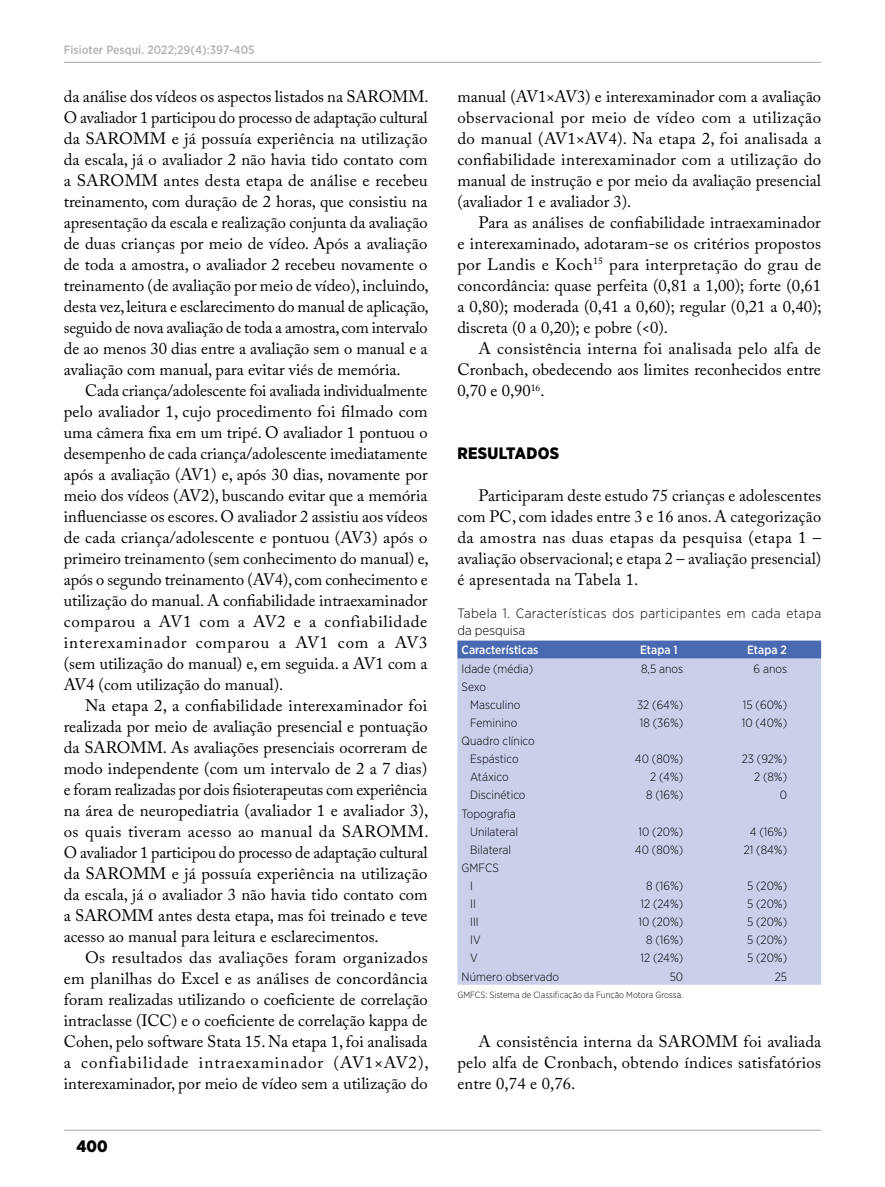
<style>
.page{position:relative;width:885px;height:1187px;background:#fff}
.page>*{position:absolute;margin:0;border:0;box-sizing:border-box;transform-origin:0 0}
.t1{font:16.5px/21px "Adobe Caslon Pro";color:#000;text-align:justify}
.t2{font:900 16.5px "Gotham Narrow";letter-spacing:.02em;color:#000}
.t3{font:300 13.5px/16.2px "Gotham Narrow";letter-spacing:.03em;color:#000}
.t4{font:300 12px/18.1px "Gotham Narrow";color:#000}
.t5{font:500 12px "Gotham Narrow";color:#b3b2b2}
.t6{font:500 12px "Gotham Narrow";color:#fff}
.t7{font:300 9px "Gotham Narrow";color:#000}
</style>
<div class="page">
<hr style="left:64px;top:62px;width:757px;height:1px;background:#b3b2b2">
<hr style="left:64px;top:1129px;width:757px;height:1px;background:#b3b2b2">
<div style="left:457px;top:640px;width:364px;height:18px;background:#496ab1"></div>
<div style="left:457px;top:658px;width:364px;height:326px;background:#cbd0ea"></div>
<p class="t5" style="left:64px;top:42px;width:192px">Fisioter Pesqui. 2022;29(4):397-405</p>
<p class="t1" style="left:64px;top:86px;width:366px">da análise dos vídeos os aspectos listados na SAROMM.<br>O avaliador 1 participou do processo de adaptação cultural da SAROMM e já possuía experiência na utilização da escala, já o avaliador 2 não havia tido contato com a SAROMM antes desta etapa de análise e recebeu treinamento, com duração de 2 horas, que consistiu na apresentação da escala e realização conjunta da avaliação de duas crianças por meio de vídeo. Após a avaliação de toda a amostra, o avaliador 2 recebeu novamente o treinamento (de avaliação por meio de vídeo), incluindo, desta vez, leitura e esclarecimento do manual de aplicação, seguido de nova avaliação de toda a amostra, com intervalo de ao menos 30 dias entre a avaliação sem o manual e a avaliação com manual, para evitar viés de memória.</p>
<p class="t1" style="left:64px;top:380px;width:366px;text-indent:21px">Cada criança/adolescente foi avaliada individualmente pelo avaliador 1, cujo procedimento foi filmado com uma câmera fixa em um tripé. O avaliador 1 pontuou o desempenho de cada criança/adolescente imediatamente após a avaliação (AV1) e, após 30 dias, novamente por meio dos vídeos (AV2), buscando evitar que a memória influenciasse os escores. O avaliador 2 assistiu aos vídeos de cada criança/adolescente e pontuou (AV3) após o primeiro treinamento (sem conhecimento do manual) e, após o segundo treinamento (AV4), com conhecimento e utilização do manual. A confiabilidade intraexaminador comparou a AV1 com a AV2 e a confiabilidade interexaminador comparou a AV1 com a AV3 (sem utilização do manual) e, em seguida. a AV1 com a AV4 (com utilização do manual).</p>
<p class="t1" style="left:64px;top:695px;width:366px;text-indent:21px">Na etapa 2, a confiabilidade interexaminador foi realizada por meio de avaliação presencial e pontuação da SAROMM. As avaliações presenciais ocorreram de modo independente (com um intervalo de 2 a 7 dias) e foram realizadas por dois fisioterapeutas com experiência na área de neuropediatria (avaliador 1 e avaliador 3), os quais tiveram acesso ao manual da SAROMM.<br>O avaliador 1 participou do processo de adaptação cultural da SAROMM e já possuía experiência na utilização da escala, já o avaliador 3 não havia tido contato com a SAROMM antes desta etapa, mas foi treinado e teve acesso ao manual para leitura e esclarecimentos.</p>
<p class="t1" style="left:64px;top:947px;width:366px;text-indent:21px">Os resultados das avaliações foram organizados em planilhas do Excel e as análises de concordância foram realizadas utilizando o coeficiente de correlação intraclasse (ICC) e o coeficiente de correlação kappa de Cohen, pelo software Stata 15. Na etapa 1, foi analisada a confiabilidade intraexaminador (AV1×AV2), interexaminador, por meio de vídeo sem a utilização do</p>
<p class="t2" style="left:77px;top:1135px;width:33px">400</p>
<p class="t1" style="left:457px;top:86px;width:365px">manual (AV1×AV3) e interexaminador com a avaliação observacional por meio de vídeo com a utilização do manual (AV1×AV4). Na etapa 2, foi analisada a confiabilidade interexaminador com a utilização do manual de instrução e por meio da avaliação presencial (avaliador 1 e avaliador 3).</p>
<p class="t1" style="left:457px;top:212px;width:366px;text-indent:21px">Para as análises de confiabilidade intraexaminador e interexaminado, adotaram-se os critérios propostos por Landis e Koch<sup>15</sup> para interpretação do grau de concordância: quase perfeita (0,81 a 1,00); forte (0,61 a 0,80); moderada (0,41 a 0,60); regular (0,21 a 0,40); discreta (0 a 0,20); e pobre (&lt;0).</p>
<p class="t1" style="left:457px;top:338px;width:365px;text-indent:21px">A consistência interna foi analisada pelo alfa de Cronbach, obedecendo aos limites reconhecidos entre 0,70 e 0,90<sup>16</sup>.</p>
<p class="t2" style="left:457px;top:442px;width:103px">RESULTADOS</p>
<p class="t1" style="left:457px;top:485px;width:365px;text-indent:21px">Participaram deste estudo 75 crianças e adolescentes com PC, com idades entre 3 e 16 anos. A categorização da amostra nas duas etapas da pesquisa (etapa 1 – avaliação observacional; e etapa 2 – avaliação presencial) é apresentada na Tabela 1.</p>
<p class="t3" style="left:457px;top:605px;width:365px">Tabela 1. Características dos participantes em cada etapa da pesquisa</p>
<p class="t6" style="left:461px;top:642px;width:78px">Características</p>
<p class="t6" style="left:640px;top:642px;width:39px">Etapa 1</p>
<p class="t6" style="left:747px;top:642px;width:41px">Etapa 2</p>
<p class="t4" style="left:461px;top:659px;width:73px">Idade (média)</p>
<p class="t4" style="left:641px;top:659px;width:44px">8,5 anos</p>
<p class="t4" style="left:753px;top:659px;width:35px">6 anos</p>
<p class="t4" style="left:470px;top:677px;width:52px;text-indent:-9px">Sexo<br>Masculino</p>
<p class="t4" style="left:637px;top:695px;width:48px">32 (64%)</p>
<p class="t4" style="left:742px;top:695px;width:46px">15 (60%)</p>
<p class="t4" style="left:470px;top:713px;width:49px">Feminino</p>
<p class="t4" style="left:640px;top:713px;width:45px">18 (36%)</p>
<p class="t4" style="left:741px;top:713px;width:47px">10 (40%)</p>
<p class="t4" style="left:470px;top:731px;width:66px;text-indent:-9px">Quadro clínico<br>Espástico</p>
<p class="t4" style="left:635px;top:749px;width:50px">40 (80%)</p>
<p class="t4" style="left:741px;top:749px;width:47px">23 (92%)</p>
<p class="t4" style="left:470px;top:767px;width:40px">Atáxico</p>
<p class="t4" style="left:650px;top:767px;width:35px">2 (4%)</p>
<p class="t4" style="left:754px;top:767px;width:35px">2 (8%)</p>
<p class="t4" style="left:470px;top:785px;width:57px">Discinético</p>
<p class="t4" style="left:646px;top:785px;width:39px">8 (16%)</p>
<p class="t4" style="left:779px;top:785px;width:9px">0</p>
<p class="t4" style="left:461px;top:803px;width:58px;text-align:right">Topografia<br>Unilateral</p>
<p class="t4" style="left:638px;top:822px;width:46px">10 (20%)</p>
<p class="t4" style="left:749px;top:822px;width:39px">4 (16%)</p>
<p class="t4" style="left:470px;top:840px;width:43px">Bilateral</p>
<p class="t4" style="left:635px;top:840px;width:50px">40 (80%)</p>
<p class="t4" style="left:743px;top:840px;width:45px">21 (84%)</p>
<p class="t4" style="left:470px;top:858px;width:30px;text-indent:-9px">GMFCS<br>I</p>
<p class="t4" style="left:646px;top:876px;width:39px">8 (16%)</p>
<p class="t4" style="left:747px;top:876px;width:42px">5 (20%)</p>
<p class="t4" style="left:470px;top:894px;width:7px">II</p>
<p class="t4" style="left:640px;top:894px;width:44px">12 (24%)</p>
<p class="t4" style="left:747px;top:894px;width:42px">5 (20%)</p>
<p class="t4" style="left:470px;top:912px;width:10px">III</p>
<p class="t4" style="left:638px;top:912px;width:46px">10 (20%)</p>
<p class="t4" style="left:747px;top:912px;width:42px">5 (20%)</p>
<p class="t4" style="left:470px;top:930px;width:12px">IV</p>
<p class="t4" style="left:646px;top:930px;width:39px">8 (16%)</p>
<p class="t4" style="left:747px;top:930px;width:42px">5 (20%)</p>
<p class="t4" style="left:470px;top:948px;width:9px">V</p>
<p class="t4" style="left:640px;top:948px;width:44px">12 (24%)</p>
<p class="t4" style="left:747px;top:948px;width:42px">5 (20%)</p>
<p class="t4" style="left:461px;top:966px;width:99px">Número observado</p>
<p class="t4" style="left:669px;top:966px;width:15px">50</p>
<p class="t4" style="left:774px;top:966px;width:14px">25</p>
<p class="t7" style="left:457px;top:989px;width:227px">GMFCS: Sistema de Classificação da Função Motora Grossa.</p>
<p class="t1" style="left:457px;top:1031px;width:365px;text-indent:21px">A consistência interna da SAROMM foi avaliada pelo alfa de Cronbach, obtendo índices satisfatórios entre 0,74 e 0,76.</p>
</div>
